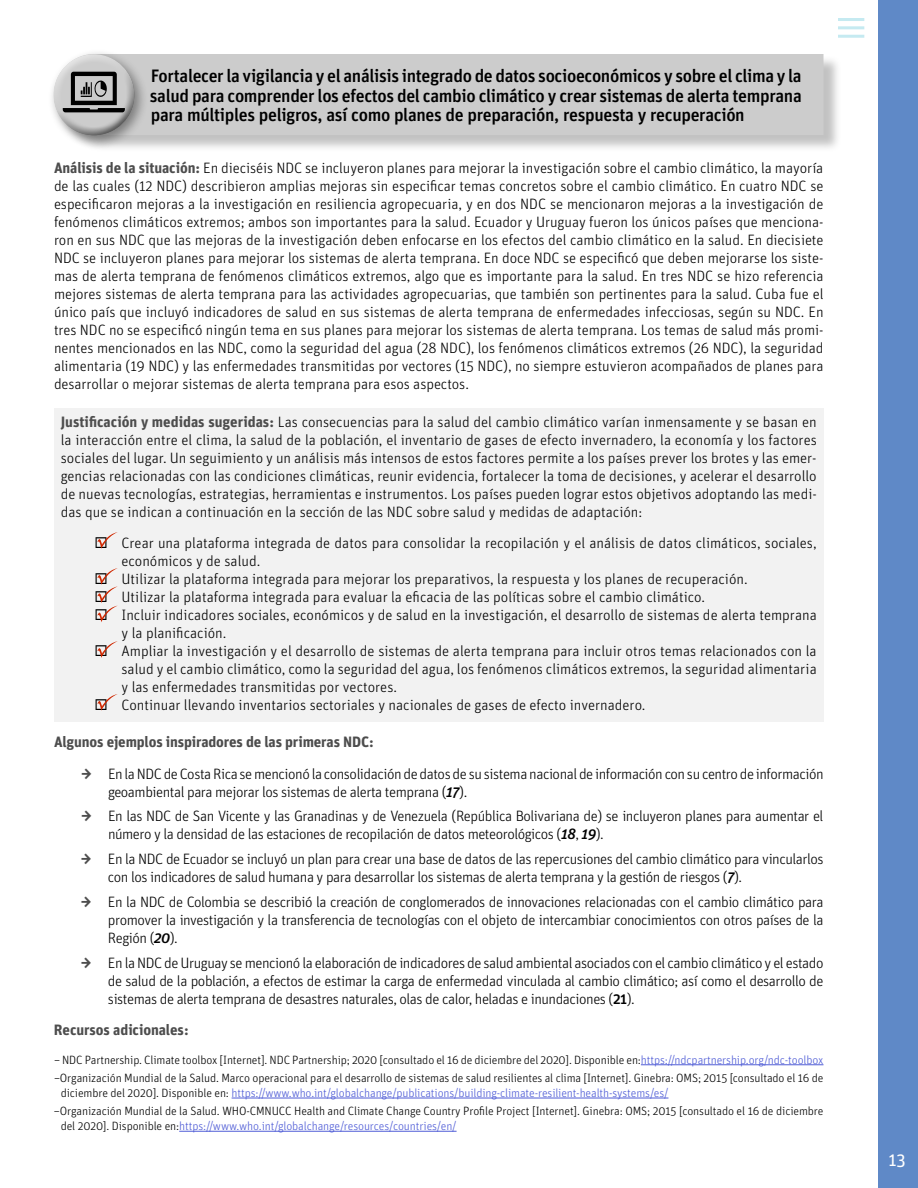
<style>
.page{position:relative;width:918px;height:1188px;background:#fff}
.page>*{position:absolute;margin:0;border:0;box-sizing:border-box;transform-origin:0 0}
.t1{font:500 18px/19.5px "Unit OT";letter-spacing:-.02em;color:#000;text-align:justify}
.t2{font:18px "Unit OT";color:#fff}
.t3{font:300 15px/18px "Unit OT";letter-spacing:-.005em;color:#000;text-align:justify}
.t4{font:300 15px/18px "Unit OT";letter-spacing:-.03em;color:#000}
.t5{font:700 15px "Unit OT";letter-spacing:-.01em;color:#4d4d4d}
.t6{font:300 12px/18.3px "Unit OT";letter-spacing:-.01em;color:#000}
.t7{font:300 12px "Unit OT";letter-spacing:-.01em;color:#4f5cd6}
.s1{font-weight:700;color:#4d4d4d}
.s2{font-weight:500;font-style:italic}
.s3{font-weight:500}
.s4{color:#4f5cd6}
.s5{color:#000}
</style>
<div class="page">
<div style="left:878px;top:0;width:40px;height:1188px;background:#5f89c7"></div>
<hr style="left:838px;top:18px;width:26px;height:3px;background:#c5eaf1">
<hr style="left:838px;top:35px;width:26px;height:3px;background:#c5eaf1">
<hr style="left:838px;top:26px;width:26px;height:3px;background:#c5eaf1">
<hr style="left:641px;top:1064px;width:182px;height:1px;background:#4f5cd6">
<hr style="left:232px;top:1098px;width:436px;height:1px;background:#4f5cd6">
<hr style="left:179px;top:1131px;width:278px;height:1px;background:#4f5cd6">
<div style="left:54px;top:408px;width:770px;height:314px;background:#f2f2f2"></div>
<div style="left:56px;top:55px;width:785px;height:98px;background:#808080;opacity:.48"></div>
<div style="left:149px;top:54px;width:675px;height:81px;background:#ccc"></div>
<div style="left:48px;top:49px;width:101px;height:101px;background:#000;opacity:.4"></div>
<div style="left:45px;top:45px;width:89px;height:73px;background:#fff;opacity:.75"></div>
<div style="left:53px;top:70px;width:90px;height:67px;background:#000;opacity:.75"></div>
<svg style="left:63px;top:72px;width:62px;height:40px"></svg>
<svg style="left:97px;top:532px;width:21px;height:17px"></svg>
<svg style="left:97px;top:568px;width:21px;height:54px"></svg>
<svg style="left:97px;top:641px;width:21px;height:17px"></svg>
<svg style="left:97px;top:694px;width:21px;height:17px"></svg>
<p class="t1" style="left:150px;top:66px;width:654px">Fortalecer la vigilancia y el análisis integrado de datos socioeconómicos y sobre el clima y la salud para comprender los efectos del cambio climático y crear sistemas de alerta temprana para múltiples peligros, así como planes de preparación, respuesta y recuperación</p>
<p class="t3" style="left:54px;top:159px;width:771px"><span class="s1">Análisis de la situación:</span> En dieciséis NDC se incluyeron planes para mejorar la investigación sobre el cambio climático, la mayoría de las cuales (12 NDC) describieron amplias mejoras sin especificar temas concretos sobre el cambio climático. En cuatro NDC se especificaron mejoras a la investigación en resiliencia agropecuaria, y en dos NDC se mencionaron mejoras a la investigación de fenómenos climáticos extremos; ambos son importantes para la salud. Ecuador y Uruguay fueron los únicos países que menciona&shy;ron en sus NDC que las mejoras de la investigación deben enfocarse en los efectos del cambio climático en la salud. En diecisiete NDC se incluyeron planes para mejorar los sistemas de alerta temprana. En doce NDC se especificó que deben mejorarse los siste&shy;mas de alerta temprana de fenómenos climáticos extremos, algo que es importante para la salud. En tres NDC se hizo referencia mejores sistemas de alerta temprana para las actividades agropecuarias, que también son pertinentes para la salud. Cuba fue el único país que incluyó indicadores de salud en sus sistemas de alerta temprana de enfermedades infecciosas, según su NDC. En tres NDC no se especificó ningún tema en sus planes para mejorar los sistemas de alerta temprana. Los temas de salud más promi&shy;nentes mencionados en las NDC, como la seguridad del agua (28 NDC), los fenómenos climáticos extremos (26 NDC), la seguridad alimentaria (19 NDC) y las enfermedades transmitidas por vectores (15 NDC), no siempre estuvieron acompañados de planes para desarrollar o mejorar sistemas de alerta temprana para esos aspectos.</p>
<p class="t3" style="left:61px;top:413px;width:758px"><span class="s1">Justificación y medidas sugeridas:</span> Las consecuencias para la salud del cambio climático varían inmensamente y se basan en la interacción entre el clima, la salud de la población, el inventario de gases de efecto invernadero, la economía y los factores sociales del lugar. Un seguimiento y un análisis más intensos de estos factores permite a los países prever los brotes y las emer&shy;gencias relacionadas con las condiciones climáticas, reunir evidencia, fortalecer la toma de decisiones, y acelerar el desarrollo de nuevas tecnologías, estrategias, herramientas e instrumentos. Los países pueden lograr estos objetivos adoptando las medi&shy;das que se indican a continuación en la sección de las NDC sobre salud y medidas de adaptación:</p>
<p class="t3" style="left:122px;top:534px;width:697px;text-indent:-27px">◻ Crear una plataforma integrada de datos para consolidar la recopilación y el análisis de datos climáticos, sociales, económicos y de salud.</p>
<p class="t3" style="left:94px;top:570px;width:655px">◻ Utilizar la plataforma integrada para mejorar los preparativos, la respuesta y los planes de recuperación.</p>
<p class="t3" style="left:94px;top:588px;width:612px">◻ Utilizar la plataforma integrada para evaluar la eficacia de las políticas sobre el cambio climático.</p>
<p class="t3" style="left:122px;top:606px;width:697px;text-indent:-27px">◻ Incluir indicadores sociales, económicos y de salud en la investigación, el desarrollo de sistemas de alerta temprana y la planificación.</p>
<p class="t3" style="left:122px;top:642px;width:697px;text-indent:-27px">◻ Ampliar la investigación y el desarrollo de sistemas de alerta temprana para incluir otros temas relacionados con la salud y el cambio climático, como la seguridad del agua, los fenómenos climáticos extremos, la seguridad alimentaria y las enfermedades transmitidas por vectores.</p>
<p class="t3" style="left:94px;top:696px;width:553px">◻ Continuar llevando inventarios sectoriales y nacionales de gases de efecto invernadero.</p>
<p class="t5" style="left:54px;top:732px;width:321px">Algunos ejemplos inspiradores de las primeras NDC:</p>
<p class="t4" style="left:108px;top:764px;width:717px;text-indent:-27px"><span class="s1">→</span> En la NDC de Costa Rica se mencionó la consolidación de datos de su sistema nacional de información con su centro de información geoambiental para mejorar los sistemas de alerta temprana (<span class="s2">17</span>).</p>
<p class="t4" style="left:108px;top:807px;width:717px;text-indent:-27px"><span class="s1">→</span> En las NDC de San Vicente y las Granadinas y de Venezuela (República Bolivariana de) se incluyeron planes para aumentar el número y la densidad de las estaciones de recopilación de datos meteorológicos (<span class="s2">18</span>, <span class="s2">19</span>).</p>
<p class="t4" style="left:108px;top:850px;width:717px;text-indent:-27px"><span class="s1">→</span> En la NDC de Ecuador se incluyó un plan para crear una base de datos de las repercusiones del cambio climático para vincularlos con los indicadores de salud humana y para desarrollar los sistemas de alerta temprana y la gestión de riesgos (<span class="s2">7</span>).</p>
<p class="t3" style="left:108px;top:893px;width:717px;text-indent:-27px"><span class="s1">→</span> En la NDC de Colombia se describió la creación de conglomerados de innovaciones relacionadas con el cambio climático para promover la investigación y la transferencia de tecnologías con el objeto de intercambiar conocimientos con otros países de la Región (<span class="s2">20</span>).</p>
<p class="t3" style="left:108px;top:953px;width:717px;text-indent:-27px"><span class="s1">→</span> En la NDC de Uruguay se mencionó la elaboración de indicadores de salud ambiental asociados con el cambio climático y el estado de salud de la población, a efectos de estimar la carga de enfermedad vinculada al cambio climático; así como el desarrollo de sistemas de alerta temprana de desastres naturales, olas de calor, heladas e inundaciones (<span class="s3">21</span>).</p>
<p class="t5" style="left:54px;top:1020px;width:136px">Recursos adicionales:</p>
<p class="t6" style="left:54px;top:1050px;width:771px">– NDC Partnership. Climate toolbox [Internet]. NDC Partnership; 2020 [consultado el 16 de diciembre del 2020]. Disponible en:<span class="s4">https://ndcpartnership.org/ndc-toolbox </span>–Organización Mundial de la Salud. Marco operacional para el desarrollo de sistemas de salud resilientes al clima [Internet]. Ginebra: OMS; 2015 [consultado el 16 de</p>
<p class="t6" style="left:54px;top:1084px;width:771px;text-indent:7px">diciembre del 2020]. Disponible en: <span class="s4">https://www.who.int/globalchange/publications/building-climate-resilient-health-systems/es/<br></span>–Organización Mundial de la Salud. WHO-CMNUCC Health and Climate Change Country Profile Project [Internet]. Ginebra: OMS; 2015 [consultado el 16 de diciembre</p>
<p class="t7" style="left:61px;top:1119px;width:397px"><span class="s5">del 2020]. Disponible en:</span>https://www.who.int/globalchange/resources/countries/en/</p>
<p class="t2" style="left:888px;top:1148px;width:19px">13</p>
</div>
